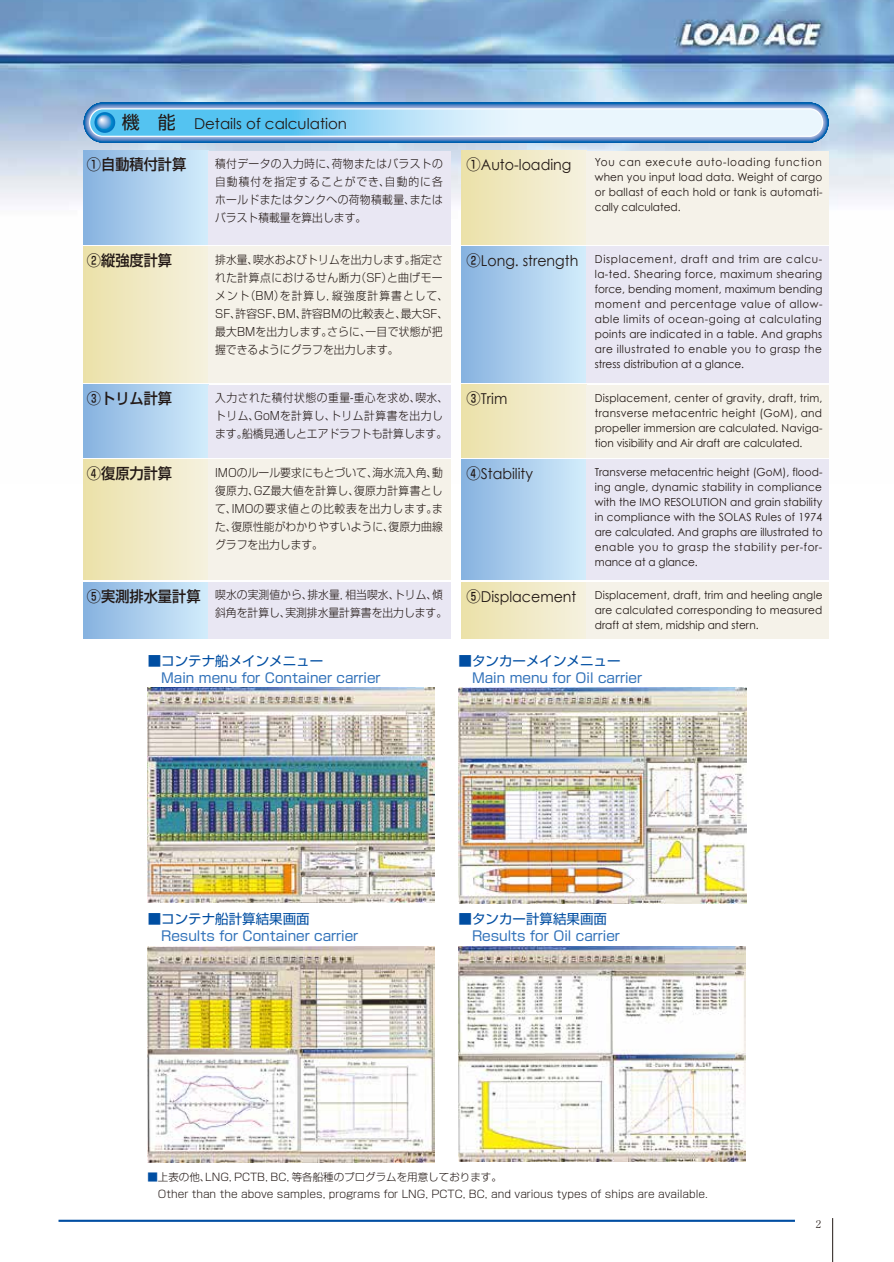
<style>
.page{position:relative;width:894px;height:1262px;background:#fff}
.page>*{position:absolute;margin:0;border:0;box-sizing:border-box;transform-origin:0 0}
.t1{font:15px "Century Gothic";color:#221815;scale:.95 1}
.t2{font:500 15px "Shin Go Pro";color:#221815;scale:.95 1}
.t3{font:15px "Century Gothic";color:#221815}
.t4{font:13.5px "Shin Go Pro";color:#3071b9}
.t5{font:13.5px "Shin Go Pro";color:#004ea2}
.t6{font:300 11.4px/18px "Shin Go Pro";letter-spacing:.005em;color:#221815;scale:.95 1}
.t7{font:300 11.4px/18px "Shin Go Pro";letter-spacing:.045em;color:#221815;scale:.95 1}
.t8{font:11.1px/15px "Century Gothic";letter-spacing:.005em;color:#221815;text-align:justify;scale:.95 1}
.t9{font:300 10.5px/16.5px "Shin Go Pro";color:#221815}
.t10{font:300 10.5px "Ryumin Pro";color:#221815}
.s1{font-family:"Shin Go Pro";font-size:18px}
.s2{font-family:"Shin Go Pro";font-weight:500}
.s3{color:#004ea2}
</style>
<div class="page">
<img style="left:0;top:0;width:893px;height:483px">
<div style="left:84px;top:151px;width:125px;height:93px;background:linear-gradient(to right,#87b2e0,#d3ecfb)"></div>
<div style="left:209px;top:151px;width:242px;height:93px;background:#e9e7f3"></div>
<div style="left:84px;top:385px;width:125px;height:72px;background:linear-gradient(to right,#87b2e0,#d3ecfb)"></div>
<div style="left:209px;top:385px;width:242px;height:72px;background:#e9e7f3"></div>
<div style="left:84px;top:459px;width:125px;height:121px;background:linear-gradient(to right,#ebe1a9,#f5f1df)"></div>
<div style="left:209px;top:459px;width:242px;height:121px;background:#f5f2e9"></div>
<div style="left:84px;top:582px;width:125px;height:57px;background:linear-gradient(to right,#87b2e0,#d3ecfb)"></div>
<div style="left:209px;top:582px;width:242px;height:57px;background:#e9e7f3"></div>
<div style="left:84px;top:246px;width:125px;height:137px;background:linear-gradient(to right,#ebe1a9,#f5f1df)"></div>
<div style="left:209px;top:246px;width:242px;height:137px;background:#f5f2e9"></div>
<div style="left:461px;top:151px;width:125px;height:93px;background:linear-gradient(to right,#ebe1a9,#f5f1df)"></div>
<div style="left:586px;top:151px;width:242px;height:93px;background:#f5f2e9"></div>
<div style="left:461px;top:385px;width:125px;height:72px;background:linear-gradient(to right,#ebe1a9,#f5f1df)"></div>
<div style="left:586px;top:385px;width:242px;height:72px;background:#f5f2e9"></div>
<div style="left:461px;top:459px;width:125px;height:121px;background:linear-gradient(to right,#87b2e0,#d3ecfb)"></div>
<div style="left:586px;top:459px;width:242px;height:121px;background:#e9e7f3"></div>
<div style="left:461px;top:582px;width:125px;height:57px;background:linear-gradient(to right,#ebe1a9,#f5f1df)"></div>
<div style="left:586px;top:582px;width:242px;height:57px;background:#f5f2e9"></div>
<div style="left:461px;top:246px;width:125px;height:137px;background:linear-gradient(to right,#87b2e0,#d3ecfb)"></div>
<div style="left:586px;top:246px;width:242px;height:137px;background:#e9e7f3"></div>
<img style="left:147px;top:687px;width:287px;height:216px">
<img style="left:147px;top:946px;width:287px;height:216px">
<img style="left:458px;top:687px;width:288px;height:216px">
<img style="left:458px;top:946px;width:287px;height:215px">
<hr style="left:58px;top:1220px;width:736px;height:2px;background:#004ea2">
<div style="left:84px;top:102px;width:744px;height:41px;background:#005bac;border-radius:20px"></div>
<svg style="left:85px;top:103px;width:742px;height:39px"></svg>
<svg style="left:85px;top:104px;width:742px;height:38px"></svg>
<svg style="left:85px;top:104px;width:741px;height:37px"></svg>
<svg style="left:86px;top:105px;width:740px;height:36px"></svg>
<svg style="left:86px;top:105px;width:739px;height:35px"></svg>
<svg style="left:87px;top:106px;width:738px;height:34px"></svg>
<svg style="left:87px;top:106px;width:737px;height:33px"></svg>
<svg style="left:88px;top:107px;width:736px;height:32px"></svg>
<svg style="left:88px;top:107px;width:735px;height:31px"></svg>
<svg style="left:88px;top:108px;width:735px;height:30px"></svg>
<svg style="left:90px;top:109px;width:732px;height:27px;background:#b0e1f8"></svg>
<div style="left:89px;top:108px;width:734px;height:29px;border:1px solid #fff;border-radius:13px"></div>
<svg style="left:94px;top:112px;width:21px;height:21px"></svg>
<hr style="left:832px;top:1218px;width:1px;height:44px;background:#221815">
<h1 class="t3" style="left:122px;top:115px;width:226px"><span class="s1">機　能　</span>Details of calculation</h1>
<h1 class="t2" style="left:87px;top:152px;width:106px">①自動積付計算</h1>
<p class="t6" style="left:215px;top:154px;width:241px;text-align:justify">積付データの入力時に、荷物またはバラストの自動積付を指定することができ、自動的に各ホールドまたはタンクへの荷物積載量、またはバラスト積載量を算出します。</p>
<h1 class="t1" style="left:466px;top:156px;width:112px"><span class="s2">①</span>Auto-loading</h1>
<h1 class="t1" style="left:466px;top:251px;width:119px"><span class="s2">②</span>Long. strength</h1>
<h1 class="t2" style="left:87px;top:248px;width:91px">②縦強度計算</h1>
<p class="t6" style="left:215px;top:249px;width:247px">排水量、喫水およびトリムを出力します。指定された計算点におけるせん断力（SF）と曲げモーメント（BM）を計算し，縦強度計算書として、<br>SF、許容SF、BM、許容BMの比較表と、最大SF、最大BMを出力します。さらに、一目で状態が把握できるようにグラフを出力します。</p>
<p class="t7" style="left:215px;top:387px;width:247px">入力された積付状態の重量-重心を求め、喫水、トリム、GoMを計算し、トリム計算書を出力します。船橋見通しとエアドラフトも計算します。</p>
<p class="t6" style="left:215px;top:462px;width:241px;text-align:justify">IMOのルール要求にもとづいて、海水流入角、動復原力、GZ最大値を計算し、復原力計算書として、IMOの要求値との比較表を出力します。また、復原性能がわかりやすいように、復原力曲線グラフを出力します。</p>
<p class="t6" style="left:215px;top:585px;width:246px">喫水の実測値から、排水量，相当喫水、トリム、傾斜角を計算し、実測排水量計算書を出力します。</p>
<h1 class="t2" style="left:87px;top:386px;width:91px">③トリム計算</h1>
<h1 class="t1" style="left:466px;top:390px;width:44px"><span class="s2">③</span>Trim</h1>
<h1 class="t2" style="left:87px;top:461px;width:91px">④復原力計算</h1>
<h1 class="t1" style="left:466px;top:464px;width:71px"><span class="s2">④</span>Stability</h1>
<h1 class="t2" style="left:87px;top:583px;width:121px">⑤実測排水量計算</h1>
<h1 class="t1" style="left:466px;top:587px;width:117px"><span class="s2">⑤</span>Displacement</h1>
<p class="t8" style="left:594px;top:155px;width:241px">You can execute auto-loading function when you input load data. Weight of cargo or ballast of each hold or tank is automati&shy;cally calculated.</p>
<p class="t8" style="left:594px;top:251px;width:241px">Displacement, draft and trim are calcu&shy;la-ted. Shearing force, maximum shearing force, bending moment, maximum bending moment and percentage value of allow&shy;able limits of ocean-going at calculating points are indicated in a table. And graphs are illustrated to enable you to grasp the stress distribution at a glance.</p>
<p class="t8" style="left:594px;top:390px;width:241px">Displacement, center of gravity, draft, trim, transverse metacentric height (GoM), and propeller immersion are calculated. Naviga&shy;tion visibility and Air draft are calculated.</p>
<p class="t8" style="left:594px;top:465px;width:241px">Transverse metacentric height (GoM), flood&shy;ing angle, dynamic stability in compliance with the IMO RESOLUTION and grain stability in compliance with the SOLAS Rules of 1974 are calculated. And graphs are illustrated to enable you to grasp the stability per-for&shy;mance at a glance.</p>
<p class="t8" style="left:594px;top:587px;width:241px">Displacement, draft, trim and heeling angle are calculated corresponding to measured draft at stem, midship and stern.</p>
<p class="t5" style="left:148px;top:650px;width:177px">■コンテナ船メインメニュー</p>
<p class="t4" style="left:161px;top:666px;width:221px">Main menu for Container carrier</p>
<p class="t5" style="left:458px;top:650px;width:163px">■タンカーメインメニュー</p>
<p class="t4" style="left:472px;top:666px;width:171px">Main menu for Oil carrier</p>
<p class="t5" style="left:148px;top:908px;width:163px">■コンテナ船計算結果画面</p>
<p class="t4" style="left:161px;top:924px;width:198px">Results for Container carrier</p>
<p class="t5" style="left:458px;top:908px;width:150px">■タンカー計算結果画面</p>
<p class="t4" style="left:472px;top:924px;width:149px">Results for Oil carrier</p>
<p class="t9" style="left:147px;top:1168px;width:562px"><span class="s3">■</span>上表の他、LNG，PCTB，BC，等各船種のプログラムを用意しております。<br>　Other than the above samples, programs for LNG, PCTC, BC, and various types of ships are available.</p>
<p class="t10" style="left:815px;top:1215px;width:7px">2</p>
</div>
